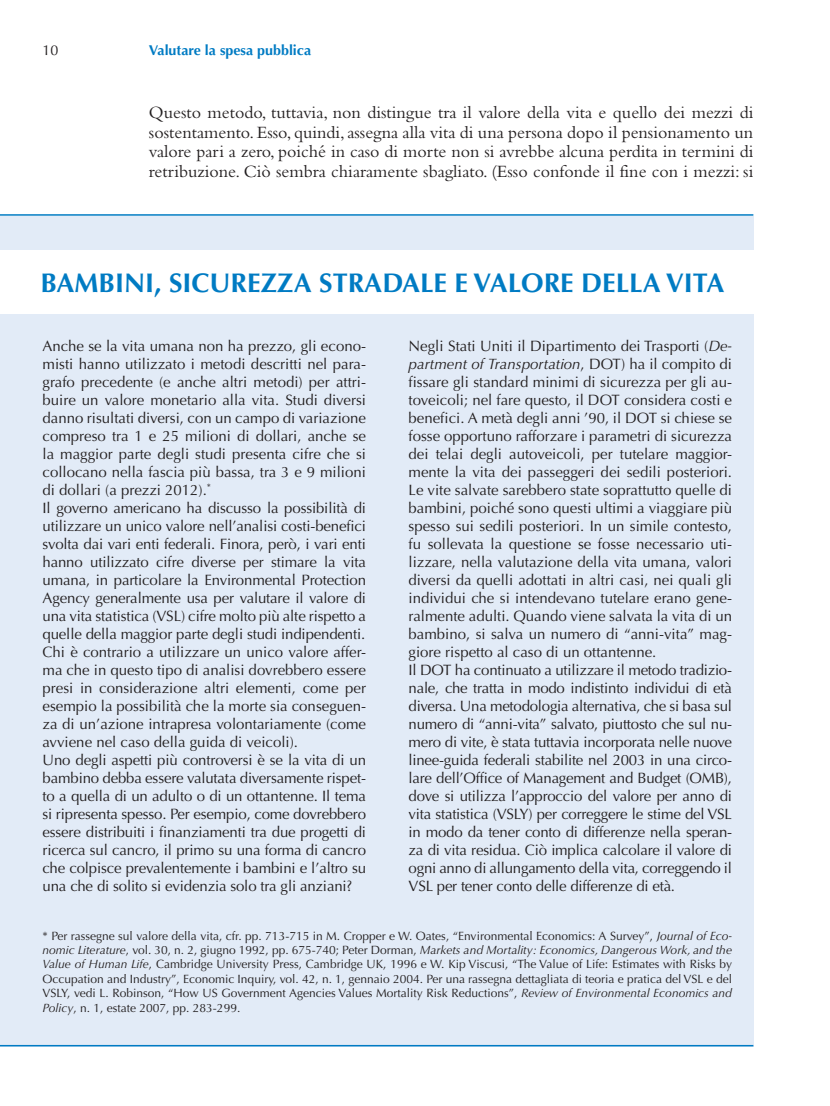
<style>
.page{position:relative;width:830px;height:1106px;background:#fff}
.page>*{position:absolute;margin:0;border:0;box-sizing:border-box;transform-origin:0 0}
.t1{font:700 27px "Optima LT Std";color:#007bc3}
.t2{font:18px/19.5px "Bembo Std";color:#231f20;text-align:justify}
.t3{font:15px/18px "Optima LT Std";letter-spacing:-.01em;color:#231f20}
.t4{font:700 14.25px "Optima LT Std";color:#007bc3}
.t5{font:14.25px "Optima LT Std";color:#231f20}
.t6{font:12px/14.4px "Optima LT Std";color:#231f20;text-align:justify}
.s1{font-style:italic}
</style>
<div class="page">
<div style="left:0;top:216px;width:753px;height:830px;background:#e2ebf7"></div>
<div style="left:0;top:250px;width:753px;height:64px;background:#fff"></div>
<hr style="left:0;top:214px;width:753px;height:2px;background:#007bc3">
<hr style="left:0;top:1044px;width:753px;height:2px;background:#007bc3">
<p class="t5" style="left:43px;top:41px;width:17px">10</p>
<p class="t4" style="left:149px;top:41px;width:164px">Valutare la spesa pubblica</p>
<p class="t2" style="left:149px;top:103px;width:605px">Questo metodo, tuttavia, non distingue tra il valore della vita e quello dei mezzi di sostentamento. Esso, quindi, assegna alla vita di una persona dopo il pensionamento un valore pari a zero, poiché in caso di morte non si avrebbe alcuna perdita in termini di retribuzione. Ciò sembra chiaramente sbagliato. (Esso confonde il fine con i mezzi: si</p>
<h1 class="t1" style="left:40px;top:267px;width:685px">BAMBINI, SICUREZZA STRADALE E VALORE DELLA VITA</h1>
<p class="t3" style="left:43px;top:337px;width:325px">Anche se la vita umana non ha prezzo, gli econo&shy;misti hanno utilizzato i metodi descritti nel para&shy;grafo precedente (e anche altri metodi) per attri&shy;buire un valore monetario alla vita. Studi diversi danno risultati diversi, con un campo di variazione compreso tra 1 e 25 milioni di dollari, anche se la maggior parte degli studi presenta cifre che si collocano nella fascia più bassa, tra 3 e 9 milioni di dollari (a prezzi 2012).<sup>*<br></sup>Il governo americano ha discusso la possibilità di utilizzare un unico valore nell’analisi costi-benefici svolta dai vari enti federali. Finora, però, i vari enti hanno utilizzato cifre diverse per stimare la vita umana, in particolare la Environmental Protection Agency generalmente usa per valutare il valore di una vita statistica (VSL) cifre molto più alte rispetto a quelle della maggior parte degli studi indipendenti.<br>Chi è contrario a utilizzare un unico valore affer&shy;ma che in questo tipo di analisi dovrebbero essere presi in considerazione altri elementi, come per esempio la possibilità che la morte sia conseguen&shy;za di un’azione intrapresa volontariamente (come avviene nel caso della guida di veicoli).<br>Uno degli aspetti più controversi è se la vita di un bambino debba essere valutata diversamente rispet&shy;to a quella di un adulto o di un ottantenne. Il tema si ripresenta spesso. Per esempio, come dovrebbero essere distribuiti i finanziamenti tra due progetti di ricerca sul cancro, il primo su una forma di cancro che colpisce prevalentemente i bambini e l’altro su una che di solito si evidenzia solo tra gli anziani?</p>
<p class="t3" style="left:408px;top:337px;width:325px">Negli Stati Uniti il Dipartimento dei Trasporti (<span class="s1">De&shy;partment of Transportation</span>, DOT) ha il compito di fissare gli standard minimi di sicurezza per gli au&shy;toveicoli; nel fare questo, il DOT considera costi e benefici. A metà degli anni ’90, il DOT si chiese se fosse opportuno rafforzare i parametri di sicurezza dei telai degli autoveicoli, per tutelare maggior&shy;mente la vita dei passeggeri dei sedili posteriori.<br>Le vite salvate sarebbero state soprattutto quelle di bambini, poiché sono questi ultimi a viaggiare più spesso sui sedili posteriori. In un simile contesto, fu sollevata la questione se fosse necessario uti&shy;lizzare, nella valutazione della vita umana, valori diversi da quelli adottati in altri casi, nei quali gli individui che si intendevano tutelare erano gene&shy;ralmente adulti. Quando viene salvata la vita di un bambino, si salva un numero di “anni-vita” mag&shy;giore rispetto al caso di un ottantenne.<br>Il DOT ha continuato a utilizzare il metodo tradizio&shy;nale, che tratta in modo indistinto individui di età diversa. Una metodologia alternativa, che si basa sul numero di “anni-vita” salvato, piuttosto che sul nu&shy;mero di vite, è stata tuttavia incorporata nelle nuove linee-guida federali stabilite nel 2003 in una circo&shy;lare dell’Office of Management and Budget (OMB), dove si utilizza l’approccio del valore per anno di vita statistica (VSLY) per correggere le stime del VSL in modo da tener conto di differenze nella speran&shy;za di vita residua. Ciò implica calcolare il valore di ogni anno di allungamento della vita, correggendo il VSL per tener conto delle differenze di età.</p>
<p class="t6" style="left:43px;top:928px;width:690px">* Per rassegne sul valore della vita, cfr. pp. 713-715 in M. Cropper e W. Oates, “Environmental Economics: A Survey”, <span class="s1">Journal of Eco&shy;nomic Literature</span>, vol. 30, n. 2, giugno 1992, pp. 675-740; Peter Dorman, <span class="s1">Markets and Mortality: Economics, Dangerous Work, and the Value of Human Life</span>, Cambridge University Press, Cambridge UK, 1996 e W. Kip Viscusi, “The Value of Life: Estimates with Risks by Occupation and Industry”, Economic Inquiry, vol. 42, n. 1, gennaio 2004. Per una rassegna dettagliata di teoria e pratica del VSL e del VSLY, vedi L. Robinson, “How US Government Agencies Values Mortality Risk Reductions”, <span class="s1">Review of Environmental Economics and Policy</span>, n. 1, estate 2007, pp. 283-299.</p>
</div>
